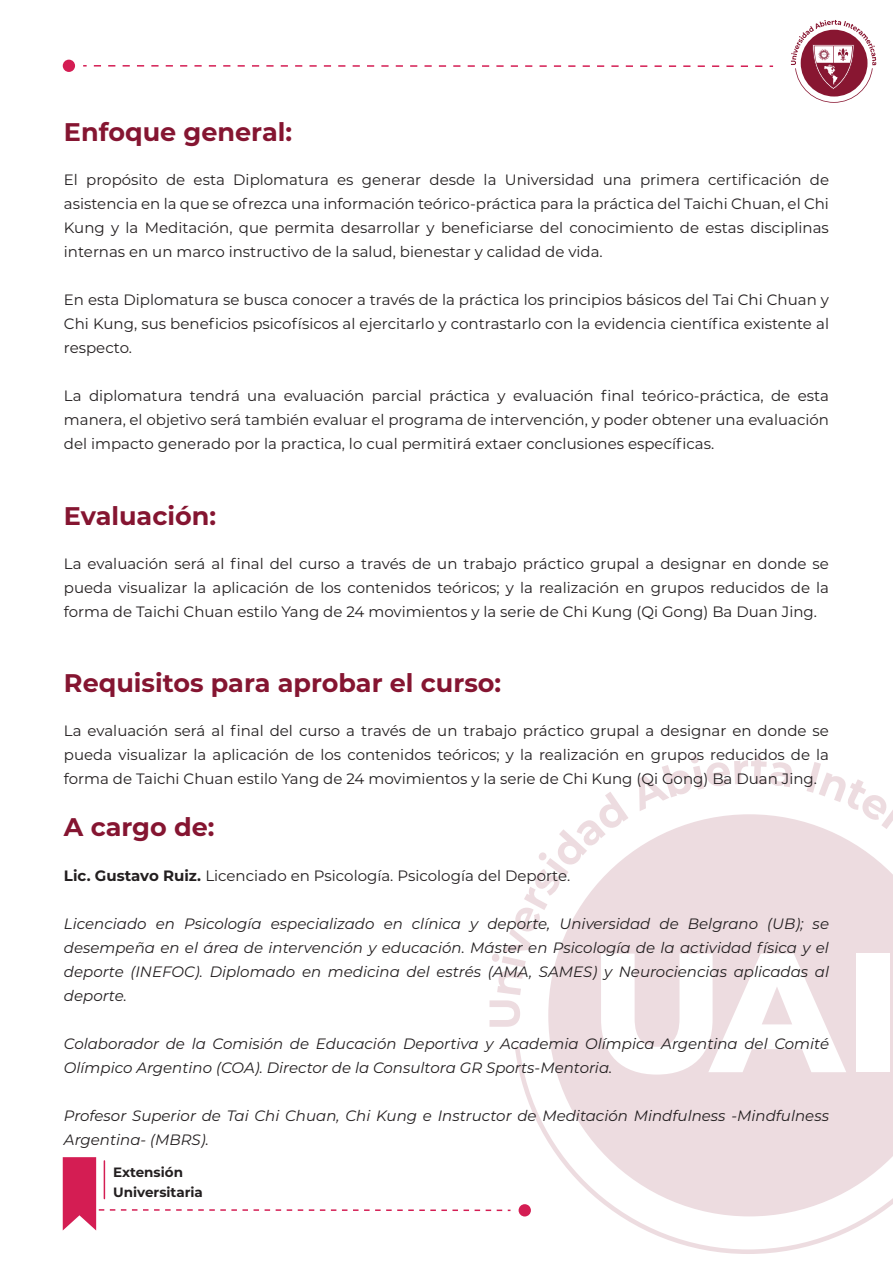
<style>
.page{position:relative;width:893px;height:1263px;background:#fff}
.page>*{position:absolute;margin:0;border:0;box-sizing:border-box;transform-origin:0 0}
.t1{font:700 25.5px "Montserrat";color:#851531}
.t2{font:15px/24px "Montserrat";color:#231f20;text-align:justify}
.t3{font:italic 15px/24px "Montserrat";color:#231f20}
.t4{font:700 13.5px/20.9px "Montserrat";color:#231f20}
.s1{font-weight:700}
</style>
<div class="page">
<svg style="left:94px;top:65px;width:679px;height:2px"></svg>
<div style="left:63px;top:60px;width:12px;height:12px;background:#d41d53;border-radius:50%"></div>
<svg style="left:62px;top:755px;width:831px;height:499px"></svg>
<div style="left:519px;top:1204px;width:12px;height:12px;background:#d41d53;border-radius:50%"></div>
<svg style="left:791px;top:20px;width:85px;height:83px"></svg>
<h1 class="t1" style="left:64px;top:114px;width:230px">Enfoque general:</h1>
<p class="t2" style="left:64px;top:167px;width:767px">El propósito de esta Diplomatura es generar desde la Universidad una primera certificación de asistencia en la que se ofrezca una información teórico-práctica para la práctica del Taichi Chuan, el Chi Kung y la Meditación, que permita desarrollar y beneficiarse del conocimiento de estas disciplinas internas en un marco instructivo de la salud, bienestar y calidad de vida.</p>
<p class="t2" style="left:64px;top:287px;width:767px">En esta Diplomatura se busca conocer a través de la práctica los principios básicos del Tai Chi Chuan y Chi Kung, sus beneficios psicofísicos al ejercitarlo y contrastarlo con la evidencia científica existente al respecto.</p>
<p class="t2" style="left:64px;top:383px;width:767px">La diplomatura tendrá una evaluación parcial práctica y evaluación final teórico-práctica, de esta manera, el objetivo será también evaluar el programa de intervención, y poder obtener una evaluación del impacto generado por la practica, lo cual permitirá extaer conclusiones específicas.</p>
<h1 class="t1" style="left:64px;top:497px;width:154px">Evaluación:</h1>
<p class="t2" style="left:64px;top:551px;width:767px">La evaluación será al final del curso a través de un trabajo práctico grupal a designar en donde se pueda visualizar la aplicación de los contenidos teóricos; y la realización en grupos reducidos de la forma de Taichi Chuan estilo Yang de 24 movimientos y la serie de Chi Kung (Qi Gong) Ba Duan Jing.</p>
<h1 class="t1" style="left:64px;top:665px;width:439px">Requisitos para aprobar el curso:</h1>
<p class="t2" style="left:64px;top:718px;width:767px">La evaluación será al final del curso a través de un trabajo práctico grupal a designar en donde se pueda visualizar la aplicación de los contenidos teóricos; y la realización en grupos reducidos de la forma de Taichi Chuan estilo Yang de 24 movimientos y la serie de Chi Kung (Qi Gong) Ba Duan Jing.</p>
<h1 class="t1" style="left:64px;top:808px;width:152px">A cargo de:</h1>
<p class="t2" style="left:64px;top:863px;width:508px"><span class="s1">Lic. Gustavo Ruiz.</span> Licenciado en Psicología. Psicología del Deporte.</p>
<p class="t3" style="left:64px;top:911px;width:767px;text-align:justify">Licenciado en Psicología especializado en clínica y deporte, Universidad de Belgrano (UB); se desempeña en el área de intervención y educación. Máster en Psicología de la actividad física y el deporte (INEFOC). Diplomado en medicina del estrés (AMA, SAMES) y Neurociencias aplicadas al deporte.</p>
<p class="t3" style="left:64px;top:1031px;width:767px">Colaborador de la Comisión de Educación Deportiva y Academia Olímpica Argentina del Comité<br>Olímpico Argentino (COA). Director de la Consultora GR Sports-Mentoria.</p>
<p class="t3" style="left:64px;top:1103px;width:767px">Profesor Superior de Tai Chi Chuan, Chi Kung e Instructor de Meditación Mindfulness -Mindfulness<br>Argentina- (MBRS).</p>
<p class="t4" style="left:113px;top:1160px;width:91px">Extensión<br>Universitaria</p>
</div>
